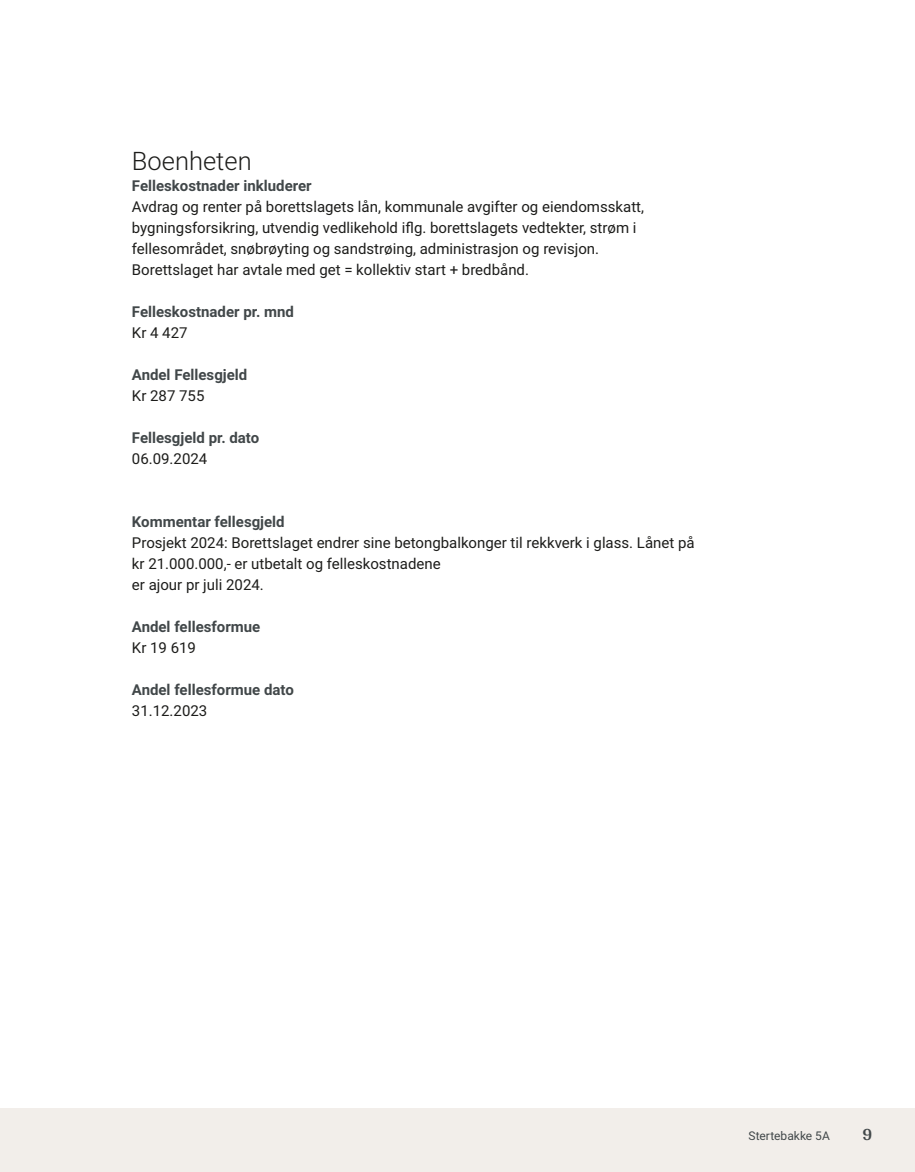
<style>
.page{position:relative;width:915px;height:1172px;background:#fff}
.page>*{position:absolute;margin:0;border:0;box-sizing:border-box;transform-origin:0 0}
.t1{font:300 25.5px "Roboto Vitec";color:#1d1d1b}
.t2{font:700 18px "Arya";color:#414749}
.t3{font:15px/21px "Roboto Vitec";color:#1d1d1b}
.t4{font:700 15px "Roboto Vitec";color:#414749}
.t5{font:12px "Roboto Vitec";color:#414749}
</style>
<div class="page">
<div style="left:0;top:1108px;width:914px;height:64px;background:#f2eeea"></div>
<h1 class="t1" style="left:132px;top:143px;width:121px">Boenheten</h1>
<p class="t4" style="left:132px;top:175px;width:181px">Felleskostnader inkluderer</p>
<p class="t3" style="left:132px;top:195px;width:513px">Avdrag og renter på borettslagets lån, kommunale avgifter og eiendomsskatt, bygningsforsikring, utvendig vedlikehold iflg. borettslagets vedtekter, strøm i fellesområdet, snøbrøyting og sandstrøing, administrasjon og revisjon.<br>Borettslaget har avtale med get = kollektiv start + bredbånd.</p>
<p class="t4" style="left:132px;top:301px;width:164px">Felleskostnader pr. mnd</p>
<p class="t3" style="left:132px;top:321px;width:57px">Kr 4 427</p>
<p class="t4" style="left:132px;top:364px;width:117px">Andel Fellesgjeld</p>
<p class="t3" style="left:132px;top:384px;width:74px">Kr 287 755</p>
<p class="t4" style="left:132px;top:427px;width:129px">Fellesgjeld pr. dato</p>
<p class="t3" style="left:132px;top:447px;width:77px">06.09.2024</p>
<p class="t4" style="left:132px;top:511px;width:154px">Kommentar fellesgjeld</p>
<p class="t3" style="left:132px;top:531px;width:564px">Prosjekt 2024: Borettslaget endrer sine betongbalkonger til rekkverk i glass. Lånet på kr 21.000.000,‑ er utbetalt og felleskostnadene<br>er ajour pr juli 2024.</p>
<p class="t4" style="left:132px;top:616px;width:130px">Andel fellesformue</p>
<p class="t3" style="left:132px;top:636px;width:66px">Kr 19 619</p>
<p class="t4" style="left:132px;top:679px;width:163px">Andel fellesformue dato</p>
<p class="t3" style="left:132px;top:699px;width:77px">31.12.2023</p>
<p class="t5" style="left:748px;top:1127px;width:83px">Stertebakke 5A</p>
<p class="t2" style="left:862px;top:1123px;width:11px">9</p>
</div>
